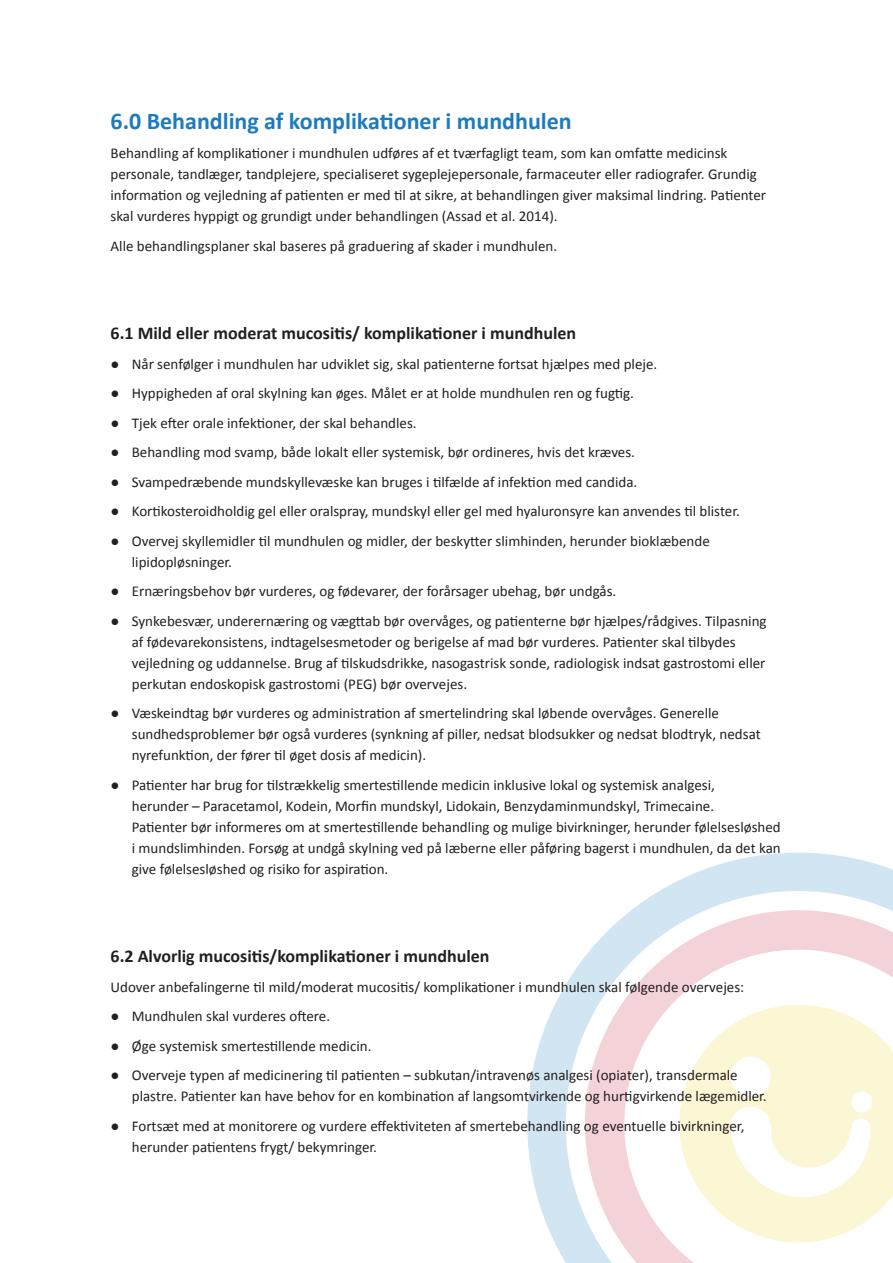
<style>
.page{position:relative;width:893px;height:1263px;background:#fff}
.page>*{position:absolute;margin:0;border:0;box-sizing:border-box;transform-origin:0 0}
.t1{font:700 24px "Calibri";color:#1b7bc0}
.t2{font:700 18px "Calibri";color:#231f20}
.t3{font:15px/21px "Calibri";color:#231f20}
</style>
<div class="page">
<svg style="left:527px;top:853px;width:366px;height:410px"></svg>
<svg style="left:566px;top:891px;width:327px;height:372px"></svg>
<svg style="left:585px;top:910px;width:308px;height:353px;fill:#f4d3d8"></svg>
<svg style="left:624px;top:950px;width:269px;height:313px"></svg>
<svg style="left:679px;top:1005px;width:214px;height:238px;fill:#fbf6d4"></svg>
<h1 class="t1" style="left:111px;top:104px;width:463px">6.0 Behandling af komplikationer i mundhulen</h1>
<p class="t3" style="left:111px;top:142px;width:657px">Behandling af komplikationer i mundhulen udføres af et tværfagligt team, som kan omfatte medicinsk personale, tandlæger, tandplejere, specialiseret sygeplejepersonale, farmaceuter eller radiografer. Grundig information og vejledning af patienten er med til at sikre, at behandlingen giver maksimal lindring. Patienter skal vurderes hyppigt og grundigt under behandlingen (Assad et al. 2014).</p>
<p class="t3" style="left:111px;top:235px;width:448px">Alle behandlingsplaner skal baseres på graduering af skader i mundhulen.</p>
<p class="t2" style="left:111px;top:320px;width:467px">6.1 Mild eller moderat mucositis/ komplikationer i mundhulen</p>
<p class="t3" style="left:111px;top:353px;width:548px">● Når senfølger i mundhulen har udviklet sig, skal patienterne fortsat hjælpes med pleje.</p>
<p class="t3" style="left:111px;top:382px;width:525px">● Hyppigheden af oral skylning kan øges. Målet er at holde mundhulen ren og fugtig.</p>
<p class="t3" style="left:111px;top:412px;width:308px">● Tjek efter orale infektioner, der skal behandles.</p>
<p class="t3" style="left:111px;top:441px;width:526px">● Behandling mod svamp, både lokalt eller systemisk, bør ordineres, hvis det kræves.</p>
<p class="t3" style="left:111px;top:471px;width:528px">● Svampedræbende mundskyllevæske kan bruges i tilfælde af infektion med candida.</p>
<p class="t3" style="left:111px;top:500px;width:631px">● Kortikosteroidholdig gel eller oralspray, mundskyl eller gel med hyaluronsyre kan anvendes til blister.</p>
<p class="t3" style="left:132px;top:530px;width:580px;text-indent:-21px">● Overvej skyllemidler til mundhulen og midler, der beskytter slimhinden, herunder bioklæbende lipidopløsninger.</p>
<p class="t3" style="left:111px;top:580px;width:507px">● Ernæringsbehov bør vurderes, og fødevarer, der forårsager ubehag, bør undgås.</p>
<p class="t3" style="left:132px;top:610px;width:636px;text-indent:-21px">● Synkebesvær, underernæring og vægttab bør overvåges, og patienterne bør hjælpes/rådgives. Tilpasning af fødevarekonsistens, indtagelsesmetoder og berigelse af mad bør vurderes. Patienter skal tilbydes vejledning og uddannelse. Brug af tilskudsdrikke, nasogastrisk sonde, radiologisk indsat gastrostomi eller perkutan endoskopisk gastrostomi (PEG) bør overvejes.</p>
<p class="t3" style="left:132px;top:702px;width:630px;text-indent:-21px">● Væskeindtag bør vurderes og administration af smertelindring skal løbende overvåges. Generelle sundhedsproblemer bør også vurderes (synkning af piller, nedsat blodsukker og nedsat blodtryk, nedsat nyrefunktion, der fører til øget dosis af medicin).</p>
<p class="t3" style="left:132px;top:774px;width:650px;text-indent:-21px">● Patienter har brug for tilstrækkelig smertestillende medicin inklusive lokal og systemisk analgesi,<br>herunder – Paracetamol, Kodein, Morfin mundskyl, Lidokain, Benzydaminmundskyl, Trimecaine.<br>Patienter bør informeres om at smertestillende behandling og mulige bivirkninger, herunder følelsesløshed i mundslimhinden. Forsøg at undgå skylning ved på læberne eller påføring bagerst i mundhulen, da det kan give følelsesløshed og risiko for aspiration.</p>
<p class="t2" style="left:111px;top:943px;width:380px">6.2 Alvorlig mucositis/komplikationer i mundhulen</p>
<p class="t3" style="left:111px;top:976px;width:635px">Udover anbefalingerne til mild/moderat mucositis/ komplikationer i mundhulen skal følgende overvejes:</p>
<p class="t3" style="left:111px;top:1005px;width:221px">● Mundhulen skal vurderes oftere.</p>
<p class="t3" style="left:111px;top:1035px;width:262px">● Øge systemisk smertestillende medicin.</p>
<p class="t3" style="left:132px;top:1064px;width:636px;text-indent:-21px">● Overveje typen af medicinering til patienten – subkutan/intravenøs analgesi (opiater), transdermale plastre. Patienter kan have behov for en kombination af langsomtvirkende og hurtigvirkende lægemidler.</p>
<p class="t3" style="left:132px;top:1115px;width:614px;text-indent:-21px">● Fortsæt med at monitorere og vurdere effektiviteten af smertebehandling og eventuelle bivirkninger, herunder patientens frygt/ bekymringer.</p>
</div>
